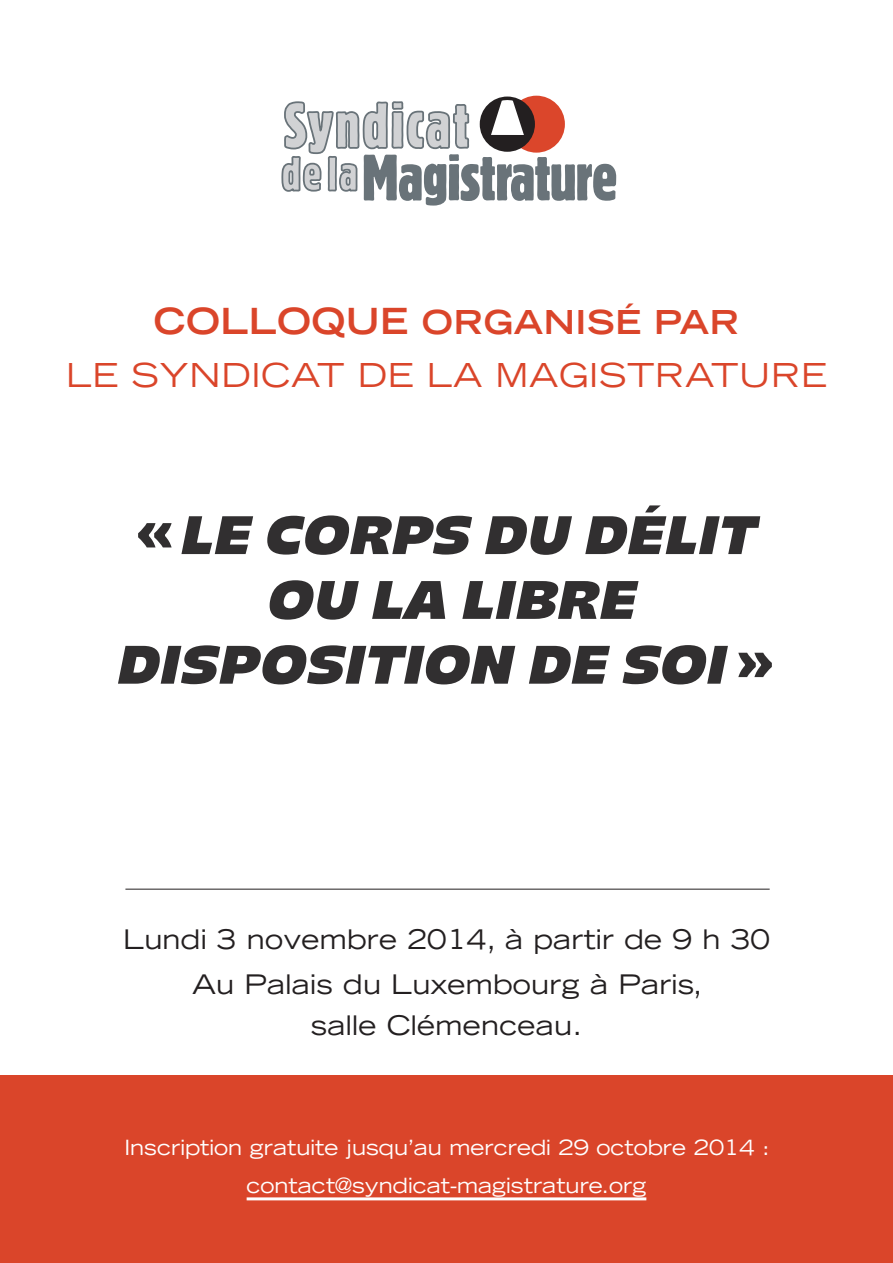
<style>
.page{position:relative;width:893px;height:1263px;background:#fff}
.page>*{position:absolute;margin:0;border:0;box-sizing:border-box;transform-origin:0 0}
.t1{font:italic 54px/64.8px "Majoris";letter-spacing:.01em;color:#312f30;text-align:center}
.t2{font:expanded 33px/52.3px "Trade Gothic LT Std";letter-spacing:.02em;color:#da452a;text-align:center}
.t3{font:expanded 27px/45.2px "Trade Gothic LT Std";letter-spacing:.01em;color:#231f20;text-align:center}
.t4{font:expanded 21px/38px "Trade Gothic LT Std";color:#fff;text-align:center}
.s1{font-weight:700;font-size:36px}
.s2{font-weight:700}
.s3{font-style:normal}
</style>
<div class="page">
<div style="left:0;top:1076px;width:893px;height:187px;background:#da452a"></div>
<div style="left:508px;top:96px;width:57px;height:57px;background:#db462b;border-radius:50%"></div>
<svg style="left:281px;top:100px;width:335px;height:106px"></svg>
<hr style="left:125px;top:889px;width:645px;height:1px;background:#231f20">
<hr style="left:247px;top:1197px;width:399px;height:3px;background:#fff">
<h2 class="t2" style="left:66px;top:295px;width:762px"><span class="s1">COLLOQUE</span> <span class="s2">ORGANISÉ PAR<br></span>le Syndicat de la magistrature</h2>
<h1 class="t1" style="left:119px;top:501px;width:657px"><span class="s3">«</span> LE CORPS DU DéLIT<br>OU LA LIBRE<br>DISPOSITION DE SOI <span class="s3">»</span></h1>
<p class="t3" style="left:123px;top:916px;width:648px">Lundi 3 novembre 2014, à partir de 9 h 30<br>Au Palais du Luxembourg à Paris,</p>
<p class="t3" style="left:311px;top:1002px;width:273px">salle Clémenceau.</p>
<p class="t4" style="left:124px;top:1128px;width:647px">Inscription gratuite jusqu’au mercredi 29 octobre 2014 : contact@syndicat-magistrature.org</p>
</div>
